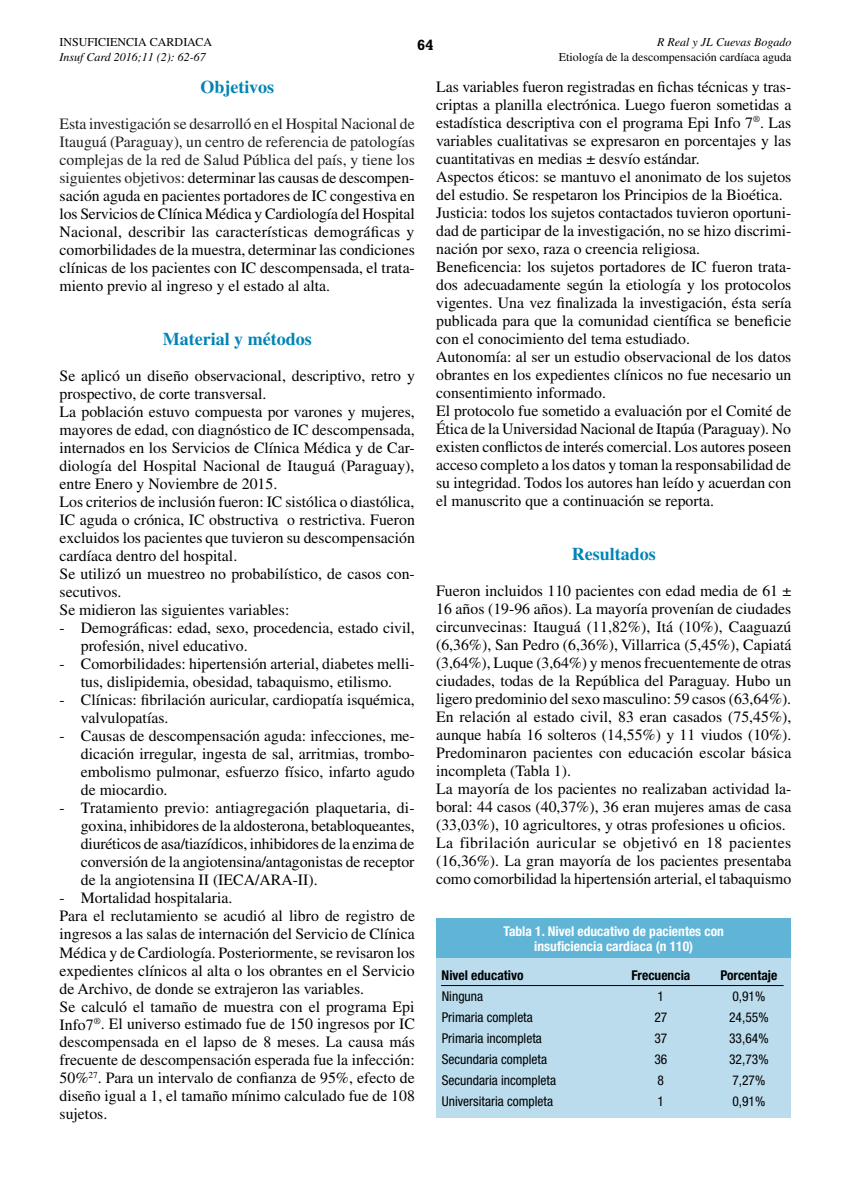
<style>
.page{position:relative;width:851px;height:1191px;background:#fff}
.page>*{position:absolute;margin:0;border:0;box-sizing:border-box;transform-origin:0 0}
.t1{font:700 18px "Times LT Std";color:#0084b6}
.t2{font:15.75px/18px "Times LT Std";color:#000}
.t3{font:700 15px "Rockwell";color:#000}
.t4{font:condensed 13.5px "Helvetica Neue LT Std";color:#000}
.t5{font:700 condensed 13.5px/15px "Helvetica Neue LT Std";color:#fff;text-align:center}
.t6{font:700 condensed 13.5px "Helvetica Neue LT Std";color:#000}
.t7{font:12px "Times LT Std";color:#000}
.t8{font:italic 12px "Times LT Std";color:#000}
.s1{color:#231f20}
</style>
<div class="page">
<div style="left:436px;top:918px;width:354px;height:44px;background:#60b5d7"></div>
<div style="left:436px;top:959px;width:354px;height:159px;background:#bbdced"></div>
<hr style="left:441px;top:985px;width:342px;height:1px;background:#000">
<p class="t7" style="left:60px;top:36px;width:154px">INSUFICIENCIA CARDIACA</p>
<p class="t8" style="left:60px;top:50px;width:148px">Insuf Card 2016;11 (2): 62-67</p>
<p class="t3" style="left:417px;top:36px;width:18px">64</p>
<p class="t8" style="left:657px;top:36px;width:136px">R Real y JL Cuevas Bogado</p>
<p class="t7" style="left:559px;top:50px;width:234px">Etiología de la descompensación cardíaca aguda</p>
<p class="t1" style="left:200px;top:76px;width:75px">Objetivos</p>
<p class="t2" style="left:60px;top:115px;width:357px;text-align:justify"><span class="s1">Esta investigación se desarrolló en el Hospital Nacional de Itauguá (Paraguay), un centro de referencia de patologías complejas de la red de Salud Pública del país, y tiene los siguientes objetivos:</span> determinar las causas de descompen&shy;sación aguda en pacientes portadores de IC congestiva en los Servicios de Clínica Médica y Cardiología del Hospital Nacional, describir las características demográficas y comorbilidades de la muestra, determinar las condiciones clínicas de los pacientes con IC descompensada, el trata&shy;miento previo al ingreso y el estado al alta.</p>
<p class="t1" style="left:163px;top:328px;width:150px">Material y métodos</p>
<p class="t2" style="left:60px;top:367px;width:357px">Se aplicó un diseño observacional, descriptivo, retro y prospectivo, de corte transversal.<br>La población estuvo compuesta por varones y mujeres, mayores de edad, con diagnóstico de IC descompensada, internados en los Servicios de Clínica Médica y de Car&shy;diología del Hospital Nacional de Itauguá (Paraguay), entre Enero y Noviembre de 2015.<br>Los criterios de inclusión fueron: IC sistólica o diastólica, IC aguda o crónica, IC obstructiva o restrictiva. Fueron excluidos los pacientes que tuvieron su descompensación cardíaca dentro del hospital.<br>Se utilizó un muestreo no probabilístico, de casos con&shy;secutivos.<br>Se midieron las siguientes variables:</p>
<p class="t2" style="left:81px;top:619px;width:335px;text-indent:-21px">- Demográficas: edad, sexo, procedencia, estado civil, profesión, nivel educativo.</p>
<p class="t2" style="left:60px;top:655px;width:357px;text-align:center">- Comorbilidades: hipertensión arterial, diabetes melli&shy;tus, dislipidemia, obesidad, tabaquismo, etilismo.</p>
<p class="t2" style="left:81px;top:691px;width:335px;text-indent:-21px">- Clínicas: fibrilación auricular, cardiopatía isquémica, valvulopatías.</p>
<p class="t2" style="left:81px;top:727px;width:335px;text-align:justify;text-indent:-21px">- Causas de descompensación aguda: infecciones, me&shy;dicación irregular, ingesta de sal, arritmias, trombo&shy;embolismo pulmonar, esfuerzo físico, infarto agudo de miocardio.</p>
<p class="t2" style="left:81px;top:799px;width:335px;text-align:justify;text-indent:-21px">- Tratamiento previo: antiagregación plaquetaria, di&shy;goxina, inhibidores de la aldosterona, betabloqueantes, diuréticos de asa/tiazídicos, inhibidores de la enzima de conversión de la angiotensina/antagonistas de receptor de la angiotensina II (IECA/ARA-II).</p>
<p class="t2" style="left:60px;top:889px;width:357px">- Mortalidad hospitalaria.<br>Para el reclutamiento se acudió al libro de registro de ingresos a las salas de internación del Servicio de Clínica Médica y de Cardiología. Posteriormente, se revisaron los expedientes clínicos al alta o los obrantes en el Servicio de Archivo, de donde se extrajeron las variables.<br>Se calculó el tamaño de muestra con el programa Epi Info7<sup>®</sup>. El universo estimado fue de 150 ingresos por IC descompensada en el lapso de 8 meses. La causa más frecuente de descompensación esperada fue la infección:<br>50%<sup>27</sup>. Para un intervalo de confianza de 95%, efecto de diseño igual a 1, el tamaño mínimo calculado fue de 108 sujetos.</p>
<p class="t2" style="left:436px;top:77px;width:357px">Las variables fueron registradas en fichas técnicas y tras&shy;criptas a planilla electrónica. Luego fueron sometidas a estadística descriptiva con el programa Epi Info 7<sup>®</sup>. Las variables cualitativas se expresaron en porcentajes y las cuantitativas en medias ± desvío estándar.<br>Aspectos éticos: se mantuvo el anonimato de los sujetos del estudio. Se respetaron los Principios de la Bioética.<br>Justicia: todos los sujetos contactados tuvieron oportuni&shy;dad de participar de la investigación, no se hizo discrimi&shy;nación por sexo, raza o creencia religiosa.<br>Beneficencia: los sujetos portadores de IC fueron trata&shy;dos adecuadamente según la etiología y los protocolos vigentes. Una vez finalizada la investigación, ésta sería publicada para que la comunidad científica se beneficie con el conocimiento del tema estudiado.<br>Autonomía: al ser un estudio observacional de los datos obrantes en los expedientes clínicos no fue necesario un consentimiento informado.<br>El protocolo fue sometido a evaluación por el Comité de Ética de la Universidad Nacional de Itapúa (Paraguay). No existen conflictos de interés comercial. Los autores poseen acceso completo a los datos y toman la responsabilidad de su integridad. Todos los autores han leído y acuerdan con el manuscrito que a continuación se reporta.</p>
<p class="t1" style="left:571px;top:543px;width:86px">Resultados</p>
<p class="t2" style="left:436px;top:581px;width:357px">Fueron incluidos 110 pacientes con edad media de 61 ± 16 años (19-96 años). La mayoría provenían de ciudades circunvecinas: Itauguá (11,82%), Itá (10%), Caaguazú (6,36%), San Pedro (6,36%), Villarrica (5,45%), Capiatá (3,64%), Luque (3,64%) y menos frecuentemente de otras ciudades, todas de la República del Paraguay. Hubo un ligero predominio del sexo masculino: 59 casos (63,64%).<br>En relación al estado civil, 83 eran casados (75,45%), aunque había 16 solteros (14,55%) y 11 viudos (10%).<br>Predominaron pacientes con educación escolar básica incompleta (Tabla 1).<br>La mayoría de los pacientes no realizaban actividad la&shy;boral: 44 casos (40,37%), 36 eran mujeres amas de casa (33,03%), 10 agricultores, y otras profesiones u oficios.<br>La fibrilación auricular se objetivó en 18 pacientes (16,36%). La gran mayoría de los pacientes presentaba como comorbilidad la hipertensión arterial, el tabaquismo</p>
<p class="t5" style="left:503px;top:924px;width:222px">Tabla 1. Nivel educativo de pacientes con insuficiencia cardíaca (n 110)</p>
<p class="t6" style="left:441px;top:967px;width:83px">Nivel educativo</p>
<p class="t6" style="left:631px;top:967px;width:60px">Frecuencia</p>
<p class="t6" style="left:720px;top:967px;width:58px">Porcentaje</p>
<p class="t4" style="left:442px;top:988px;width:43px">Ninguna</p>
<p class="t4" style="left:657px;top:988px;width:8px">1</p>
<p class="t4" style="left:732px;top:988px;width:34px">0,91%</p>
<p class="t4" style="left:442px;top:1009px;width:92px">Primaria completa</p>
<p class="t4" style="left:654px;top:1009px;width:14px">27</p>
<p class="t4" style="left:729px;top:1009px;width:41px">24,55%</p>
<p class="t4" style="left:442px;top:1030px;width:101px">Primaria incompleta</p>
<p class="t4" style="left:654px;top:1030px;width:14px">37</p>
<p class="t4" style="left:729px;top:1030px;width:41px">33,64%</p>
<p class="t4" style="left:442px;top:1051px;width:107px">Secundaria completa</p>
<p class="t4" style="left:654px;top:1051px;width:14px">36</p>
<p class="t4" style="left:729px;top:1051px;width:41px">32,73%</p>
<p class="t4" style="left:442px;top:1072px;width:116px">Secundaria incompleta</p>
<p class="t4" style="left:657px;top:1072px;width:8px">8</p>
<p class="t4" style="left:732px;top:1072px;width:34px">7,27%</p>
<p class="t4" style="left:442px;top:1093px;width:113px">Universitaria completa</p>
<p class="t4" style="left:657px;top:1093px;width:8px">1</p>
<p class="t4" style="left:732px;top:1093px;width:34px">0,91%</p>
</div>
